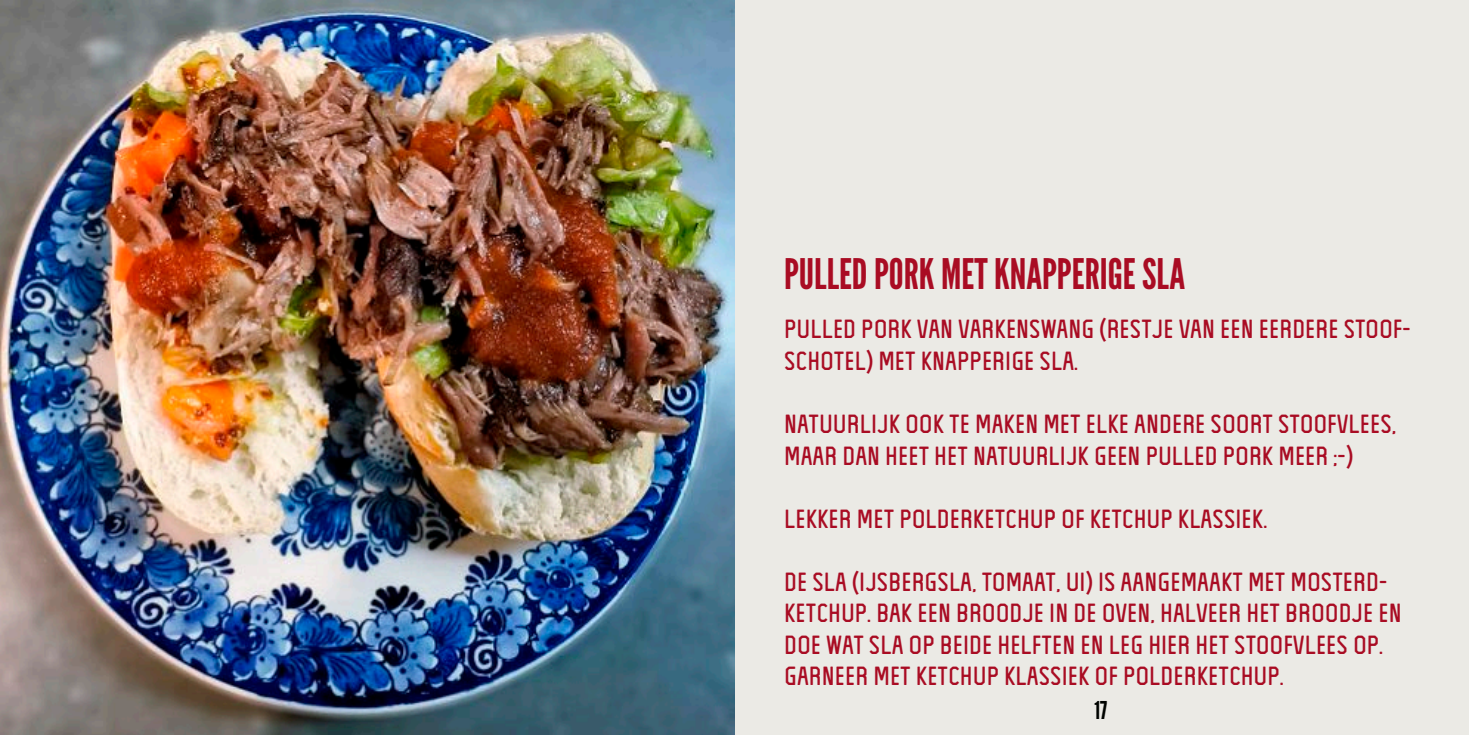
<style>
.page{position:relative;width:1469px;height:735px;background:#fff}
.page>*{position:absolute;margin:0;border:0;box-sizing:border-box;transform-origin:0 0}
.t1{font:42px "League Gothic";color:#a90c23}
.t2{font:26.25px/31.5px "Lisa";color:#a90c23}
.t3{font:24.5px "League Gothic";color:#000300}
.s1{font-family:"League Gothic"}
</style>
<div class="page">
<div style="left:0;top:1px;width:1468px;height:733px;background:#ebeae5"></div>
<img style="left:0;top:1px;width:734px;height:733px">
<h1 class="t1" style="left:784px;top:249px;width:402px">PULLED PORK MET KNAPPERIGE SLA</h1>
<p class="t2" style="left:784px;top:313px;width:628px">PULLED PORK VAN VARKENSWANG <span class="s1">(</span>RESTJE VAN EEN EERDERE STOOF-<br>SCHOTEL<span class="s1">)</span> MET KNAPPERIGE SLA.</p>
<p class="t2" style="left:784px;top:407px;width:614px">NATUURLIJK OOK TE MAKEN MET ELKE ANDERE SOORT STOOFVLEES,<br>MAAR DAN HEET HET NATUURLIJK GEEN PULLED PORK MEER ;-<span class="s1">)</span></p>
<p class="t2" style="left:784px;top:502px;width:485px">LEKKER MET POLDERKETCHUP OF KETCHUP KLASSIEK.</p>
<p class="t2" style="left:784px;top:565px;width:619px">DE SLA <span class="s1">(</span>IJSBERGSLA, TOMAAT, UI<span class="s1">)</span> IS AANGEMAAKT MET MOSTERD-KETCHUP. BAK EEN BROODJE IN DE OVEN, HALVEER HET BROODJE EN DOE WAT SLA OP BEIDE HELFTEN EN LEG HIER HET STOOFVLEES OP.<br>GARNEER MET KETCHUP KLASSIEK OF POLDERKETCHUP.</p>
<p class="t3" style="left:1094px;top:695px;width:14px">17</p>
</div>
